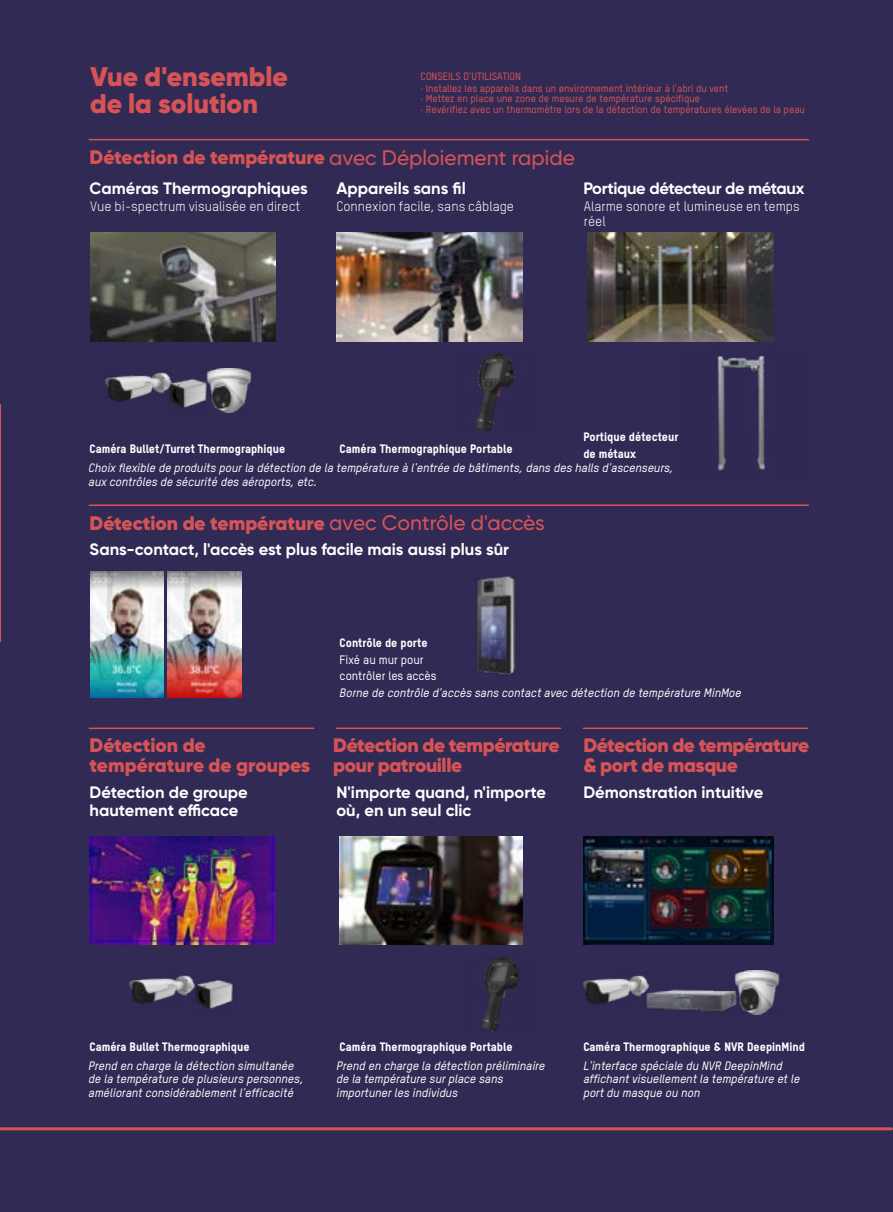
<style>
.page{position:relative;width:893px;height:1212px;background:#fff}
.page>*{position:absolute;margin:0;border:0;box-sizing:border-box;transform-origin:0 0}
.t1{font:900 27px/27px "Gilroy";color:#d65356}
.t2{font:900 19.5px/19.5px "Gilroy";letter-spacing:-.015em;color:#d65356}
.t3{font:700 16.5px/18px "Gilroy";color:#fff}
.t4{font:700 16.5px "Gilroy";letter-spacing:-.02em;color:#fff}
.t5{font:13.5px/14.2px "TSTARPRO";color:#fff}
.t6{font:italic 500 12px/13.5px "TSTARPRO";color:#fff}
.t7{font:800 12px/16.5px "TSTARPRO";color:#fff}
.t8{font:500 12px/16.5px "TSTARPRO";color:#fff}
.t9{font:500 10.5px "TSTARPRO";color:#d65356}
.t10{font:500 10.2px/10.5px "TSTARPRO";color:#d65356}
.s1{font-weight:500;font-size:21px}
</style>
<div class="page">
<div style="left:1px;top:0;width:892px;height:1212px;background:#302a54"></div>
<hr style="left:0;top:1127px;width:891px;height:3px;background:#d65356">
<img style="left:90px;top:836px;width:186px;height:108px">
<img style="left:340px;top:837px;width:182px;height:107px">
<hr style="left:89px;top:727px;width:225px;height:2px;background:#d65356">
<hr style="left:336px;top:727px;width:225px;height:2px;background:#d65356">
<hr style="left:583px;top:727px;width:225px;height:2px;background:#d65356">
<img style="left:482px;top:956px;width:38px;height:75px">
<img style="left:583px;top:837px;width:190px;height:107px">
<img style="left:130px;top:975px;width:64px;height:29px">
<img style="left:194px;top:979px;width:40px;height:30px">
<img style="left:90px;top:572px;width:74px;height:126px">
<img style="left:167px;top:572px;width:74px;height:126px">
<hr style="left:89px;top:504px;width:719px;height:2px;background:#d65356">
<img style="left:476px;top:576px;width:40px;height:99px">
<img style="left:583px;top:975px;width:64px;height:30px">
<img style="left:644px;top:981px;width:82px;height:32px">
<img style="left:726px;top:970px;width:54px;height:44px">
<hr style="left:89px;top:139px;width:719px;height:1px;background:#d65356">
<img style="left:717px;top:355px;width:48px;height:116px">
<img style="left:475px;top:352px;width:40px;height:79px">
<img style="left:336px;top:232px;width:186px;height:110px">
<img style="left:90px;top:232px;width:186px;height:110px">
<img style="left:588px;top:232px;width:185px;height:110px">
<img style="left:105px;top:372px;width:62px;height:30px">
<img style="left:167px;top:374px;width:31px;height:34px">
<img style="left:198px;top:368px;width:54px;height:44px">
<h1 class="t1" style="left:90px;top:62px;width:199px">Vue d'ensemble de la solution</h1>
<p class="t9" style="left:421px;top:69px;width:102px">CONSEILS D'UTILISATION</p>
<p class="t10" style="left:421px;top:82px;width:386px">· Installez les appareils dans un environnement intérieur à l'abri du vent<br>· Mettez en place une zone de mesure de température spécifique<br>· Revérifiez avec un thermomètre lors de la détection de températures élevées de la peau</p>
<h2 class="t2" style="left:90px;top:147px;width:487px">Détection de température <span class="s1">avec Déploiement rapide</span></h2>
<h3 class="t3" style="left:90px;top:179px;width:220px">Caméras Thermographiques</h3>
<p class="t5" style="left:90px;top:199px;width:212px">Vue bi-spectrum visualisée en direct</p>
<h3 class="t3" style="left:336px;top:179px;width:131px">Appareils sans fil</h3>
<p class="t5" style="left:336px;top:198px;width:179px">Connexion facile, sans câblage</p>
<p class="t5" style="left:584px;top:199px;width:217px">Alarme sonore et lumineuse en temps réel</p>
<h3 class="t4" style="left:583px;top:178px;width:222px">Portique détecteur de métaux</h3>
<p class="t7" style="left:90px;top:440px;width:197px">Caméra Bullet/Turret Thermographique</p>
<p class="t7" style="left:340px;top:440px;width:174px">Caméra Thermographique Portable</p>
<p class="t7" style="left:583px;top:428px;width:96px">Portique détecteur de métaux</p>
<p class="t6" style="left:89px;top:461px;width:586px">Choix flexible de produits pour la détection de la température à l'entrée de bâtiments, dans des halls d'ascenseurs, aux contrôles de sécurité des aéroports, etc.</p>
<h2 class="t2" style="left:90px;top:513px;width:457px">Détection de température <span class="s1">avec Contrôle d'accès</span></h2>
<h3 class="t3" style="left:90px;top:540px;width:421px">Sans-contact, l'accès est plus facile mais aussi plus sûr</h3>
<p class="t7" style="left:340px;top:634px;width:89px">Contrôle de porte</p>
<p class="t8" style="left:340px;top:651px;width:99px">Fixé au mur pour contrôler les accès</p>
<h2 class="t2" style="left:90px;top:735px;width:222px">Détection de température de groupes</h2>
<h3 class="t3" style="left:90px;top:783px;width:160px">Détection de groupe hautement efficace</h3>
<p class="t6" style="left:340px;top:686px;width:403px">Borne de contrôle d'accès sans contact avec détection de température MinMoe</p>
<h2 class="t2" style="left:333px;top:735px;width:228px">Détection de température pour patrouille</h2>
<h2 class="t2" style="left:583px;top:735px;width:227px">Détection de température &amp; port de masque</h2>
<h3 class="t3" style="left:336px;top:783px;width:211px">N'importe quand, n'importe où, en un seul clic</h3>
<h3 class="t3" style="left:583px;top:783px;width:181px">Démonstration intuitive</h3>
<p class="t7" style="left:90px;top:1038px;width:162px">Caméra Bullet Thermographique</p>
<p class="t7" style="left:340px;top:1038px;width:174px">Caméra Thermographique Portable</p>
<p class="t7" style="left:583px;top:1038px;width:223px">Caméra Thermographique &amp; NVR DeepinMind</p>
<p class="t6" style="left:89px;top:1058px;width:216px">Prend en charge la détection simultanée de la température de plusieurs personnes, améliorant considérablement l'efficacité</p>
<p class="t6" style="left:336px;top:1058px;width:210px">Prend en charge la détection préliminaire de la température sur place sans importuner les individus</p>
<p class="t6" style="left:583px;top:1058px;width:218px">L'interface spéciale du NVR DeepinMind affichant visuellement la température et le port du masque ou non</p>
</div>
